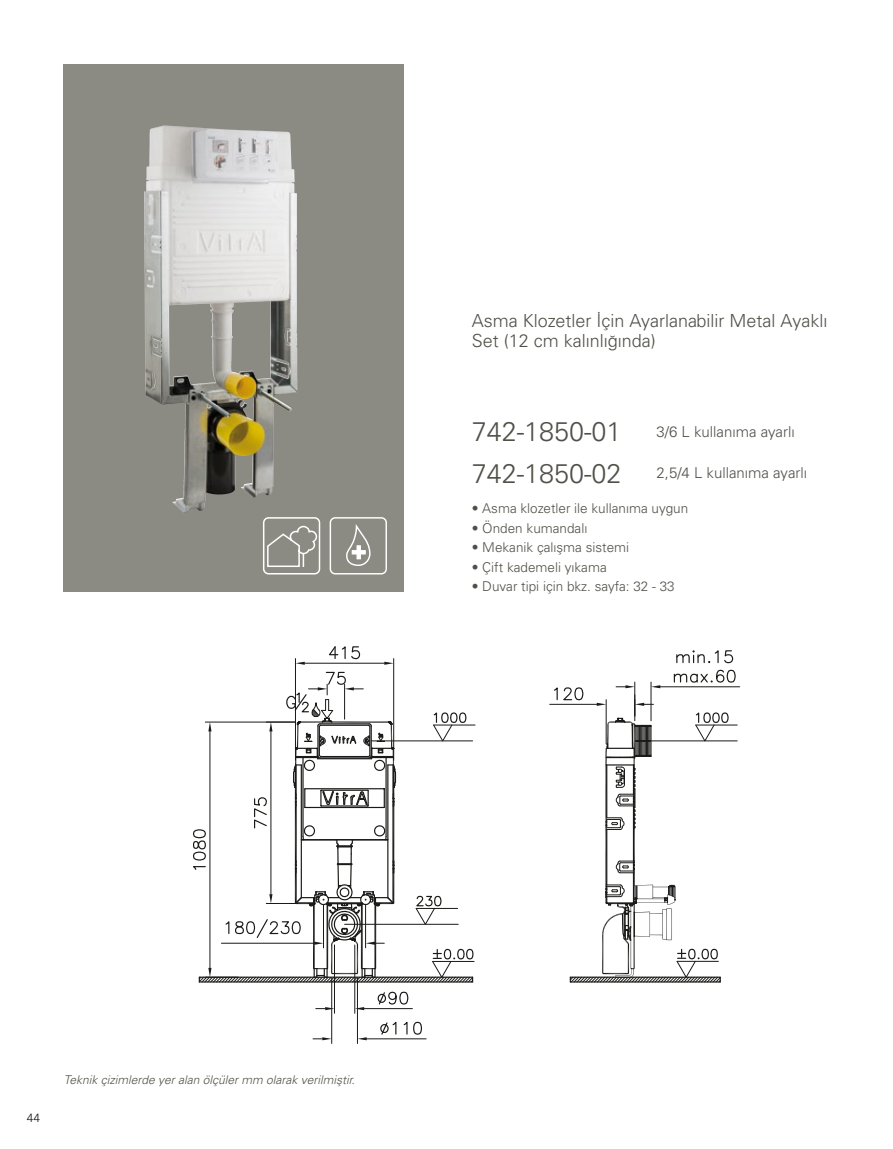
<style>
.page{position:relative;width:893px;height:1149px;background:#fff}
.page>*{position:absolute;margin:0;border:0;box-sizing:border-box;transform-origin:0 0}
.t1{font:27px/41.4px "Univers Light Tr";color:#515048}
.t2{font:18px/19.5px "Univers Light Tr";color:#515048}
.t3{font:15px "Univers Light Tr";color:#515048}
.t4{font:13.5px "Univers Light Tr";color:#515048}
.t5{font:12px "Univers Light Ita Tr";color:#515048}
.t6{font:12px "Univers Light Tr";color:#1a1a18}
</style>
<div class="page">
<hr style="left:331px;top:977px;width:1px;height:66px;background:#1a1a18">
<hr style="left:357px;top:977px;width:1px;height:66px;background:#1a1a18">
<hr style="left:367px;top:1038px;width:59px;height:1px;background:#1a1a18">
<svg style="left:313px;top:1036px;width:19px;height:3px"></svg>
<svg style="left:358px;top:1037px;width:9px;height:2px"></svg>
<svg style="left:380px;top:1022px;width:17px;height:13px"></svg>
<svg style="left:403px;top:1021px;width:19px;height:13px"></svg>
<hr style="left:334px;top:944px;width:1px;height:68px;background:#1a1a18">
<hr style="left:355px;top:944px;width:1px;height:68px;background:#1a1a18">
<hr style="left:364px;top:1008px;width:48px;height:1px;background:#1a1a18">
<svg style="left:316px;top:1006px;width:18px;height:3px"></svg>
<svg style="left:355px;top:1006px;width:9px;height:3px"></svg>
<svg style="left:378px;top:991px;width:31px;height:14px"></svg>
<hr style="left:295px;top:658px;width:1px;height:102px;background:#1a1a18">
<hr style="left:393px;top:658px;width:1px;height:102px;background:#1a1a18">
<hr style="left:305px;top:662px;width:79px;height:1px;background:#1a1a18">
<svg style="left:296px;top:661px;width:9px;height:3px"></svg>
<svg style="left:384px;top:661px;width:10px;height:3px"></svg>
<svg style="left:329px;top:646px;width:32px;height:14px"></svg>
<hr style="left:434px;top:724px;width:41px;height:1px;background:#1a1a18">
<hr style="left:651px;top:740px;width:86px;height:1px;background:#1a1a18">
<hr style="left:696px;top:724px;width:41px;height:1px;background:#1a1a18">
<svg style="left:193px;top:671px;width:281px;height:311px"></svg>
<hr style="left:660px;top:686px;width:80px;height:1px;background:#1a1a18">
<hr style="left:550px;top:703px;width:47px;height:1px;background:#1a1a18">
<svg style="left:553px;top:650px;width:183px;height:332px"></svg>
<svg style="left:64px;top:64px;width:340px;height:527px;background:#95948b"></svg>
<img style="left:144px;top:126px;width:41px;height:372px">
<svg style="left:345px;top:521px;width:26px;height:45px"></svg>
<div style="left:330px;top:517px;width:57px;height:57px;border:1px solid #fff;border-radius:5px"></div>
<div style="left:263px;top:517px;width:57px;height:57px;border:2px solid #fff;border-radius:5px"></div>
<svg style="left:266px;top:525px;width:52px;height:43px;background:#9a9a93"></svg>
<h2 class="t2" style="left:472px;top:310px;width:357px">Asma Klozetler İçin Ayarlanabilir Metal Ayaklı<br>Set (12 cm kalınlığında)</h2>
<h1 class="t1" style="left:472px;top:410px;width:151px">742-1850-01<br>742-1850-02</h1>
<p class="t3" style="left:657px;top:422px;width:140px">3/6 L kullanıma ayarlı</p>
<p class="t3" style="left:657px;top:464px;width:152px">2,5/4 L kullanıma ayarlı</p>
<p class="t4" style="left:472px;top:500px;width:218px">• Asma klozetler ile kullanıma uygun</p>
<p class="t4" style="left:472px;top:520px;width:117px">• Önden kumandalı</p>
<p class="t4" style="left:472px;top:539px;width:159px">• Mekanik çalışma sistemi</p>
<p class="t4" style="left:472px;top:559px;width:137px">• Çift kademeli yıkama</p>
<p class="t4" style="left:472px;top:578px;width:204px">• Duvar tipi için bkz. sayfa: 32 - 33</p>
<p class="t6" style="left:27px;top:1110px;width:15px">44</p>
<p class="t5" style="left:64px;top:1072px;width:293px">Teknik çizimlerde yer alan ölçüler mm olarak verilmiştir.</p>
</div>
